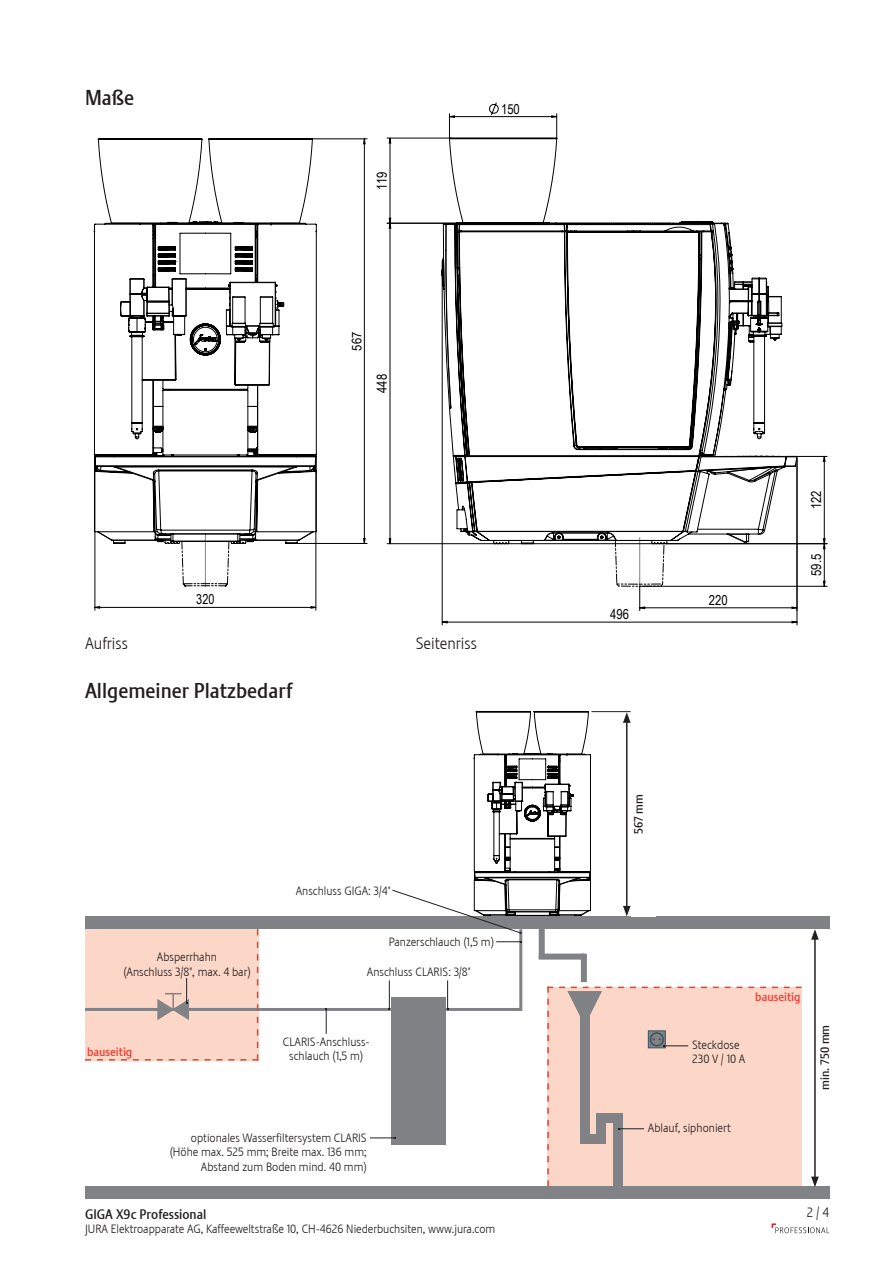
<style>
.page{position:relative;width:893px;height:1263px;background:#fff}
.page>*{position:absolute;margin:0;border:0;box-sizing:border-box;transform-origin:0 0}
.t1{font:21px "Stalemate LF";color:#231f20}
.Fliesstext{font:16.5px "Stalemate LF Light";color:#231f20}
.t2{font:13.8px "Arial Narrow";color:#000}
.t3{font:13.65px "Arial Narrow";color:#000}
.t4{font:13.5px "Stalemate LF";color:#231f20}
.t5{font:13.5px "Stalemate LF Light";color:#231f20}
.t6{font:13.35px "Arial Narrow";color:#000}
.Fliesstext_klein{font:12px/14.4px "Stalemate LF Light";color:#231f20;text-align:center}
.Fliesstext_klein-2{font:12px "Stalemate LF";color:#ee3f34}
.t7{font:12px "Stalemate LF";color:#231f20}
.t8{font:9.9px "Arial";color:#000}
.t9{font:9.75px "Arial";color:#000}
.t10{font:1.95px "Arial";color:#000;scale:1.06 1}
.t11{font:1.95px "Arial";color:#000}
</style>
<div class="page">
<svg style="left:771px;top:1223px;width:58px;height:10px"></svg>
<div style="left:85px;top:916px;width:744px;height:13px;background:#808285"></div>
<div style="left:85px;top:1186px;width:744px;height:13px;background:#808285"></div>
<hr style="left:626px;top:720px;width:1px;height:188px;background:#231f20">
<svg style="left:623px;top:906px;width:8px;height:10px"></svg>
<svg style="left:623px;top:712px;width:8px;height:11px"></svg>
<hr style="left:591px;top:711px;width:40px;height:1px;background:#231f20">
<div style="left:391px;top:997px;width:55px;height:147px;background:#808285"></div>
<hr style="left:85px;top:1008px;width:437px;height:3px;background:#808285">
<hr style="left:519px;top:929px;width:3px;height:82px;background:#808285">
<div style="left:539px;top:927px;width:6px;height:32px;background:#808285"></div>
<div style="left:581px;top:953px;width:6px;height:29px;background:#808285"></div>
<div style="left:539px;top:953px;width:45px;height:6px;background:#808285"></div>
<svg style="left:325px;top:1008px;width:2px;height:26px"></svg>
<hr style="left:85px;top:112px;width:1px;height:501px;background:#000">
<hr style="left:85px;top:112px;width:286px;height:1px;background:#000">
<hr style="left:85px;top:1197px;width:286px;height:1px;background:#000">
<hr style="left:205px;top:660px;width:111px;height:1px;background:#000">
<hr style="left:135px;top:660px;width:70px;height:1px;background:#000">
<hr style="left:316px;top:456px;width:1px;height:154px;background:#000">
<hr style="left:95px;top:456px;width:1px;height:154px;background:#000">
<hr style="left:311px;top:139px;width:56px;height:1px;background:#000">
<hr style="left:297px;top:543px;width:70px;height:1px;background:#000">
<svg style="left:94px;top:606px;width:222px;height:5px"></svg>
<svg style="left:363px;top:138px;width:3px;height:405px"></svg>
<svg style="left:93px;top:138px;width:224px;height:449px"></svg>
<svg style="left:181px;top:534px;width:48px;height:53px"></svg>
<hr style="left:371px;top:80px;width:1px;height:547px;background:#000">
<hr style="left:371px;top:80px;width:458px;height:1px;background:#000">
<hr style="left:892px;top:80px;width:1px;height:547px;background:#000">
<hr style="left:371px;top:1199px;width:458px;height:1px;background:#000">
<hr style="left:442px;top:272px;width:1px;height:353px;background:#000">
<hr style="left:797px;top:458px;width:1px;height:167px;background:#000">
<hr style="left:640px;top:586px;width:187px;height:1px;background:#000">
<hr style="left:387px;top:543px;width:278px;height:1px;background:#000">
<hr style="left:666px;top:543px;width:161px;height:1px;background:#000">
<hr style="left:786px;top:456px;width:41px;height:1px;background:#000">
<hr style="left:387px;top:138px;width:64px;height:1px;background:#000">
<hr style="left:387px;top:223px;width:170px;height:1px;background:#000">
<svg style="left:443px;top:621px;width:355px;height:2px"></svg>
<svg style="left:449px;top:102px;width:108px;height:35px"></svg>
<svg style="left:823px;top:544px;width:3px;height:43px"></svg>
<svg style="left:389px;top:223px;width:436px;height:321px"></svg>
<svg style="left:389px;top:137px;width:2px;height:87px"></svg>
<svg style="left:441px;top:137px;width:357px;height:408px"></svg>
<svg style="left:615px;top:538px;width:183px;height:73px"></svg>
<svg style="left:388px;top:980px;width:2px;height:30px"></svg>
<svg style="left:447px;top:980px;width:1px;height:30px"></svg>
<div style="left:85px;top:929px;width:173px;height:131px;background:#fcd6c7"></div>
<svg style="left:392px;top:711px;width:201px;height:223px"></svg>
<svg style="left:370px;top:1137px;width:25px;height:2px"></svg>
<hr style="left:814px;top:937px;width:2px;height:242px;background:#231f20">
<svg style="left:811px;top:1176px;width:8px;height:11px"></svg>
<svg style="left:811px;top:929px;width:8px;height:11px"></svg>
<svg style="left:496px;top:941px;width:26px;height:2px"></svg>
<svg style="left:547px;top:986px;width:254px;height:200px;background:#f3cfc1"></svg>
<p class="t1" style="left:85px;top:85px;width:51px">Maße</p>
<p class="t2" style="left:372px;top:190px;width:20px;rotate:-90deg">119</p>
<p class="t6" style="left:347px;top:350px;width:20px;rotate:-90deg">567</p>
<p class="t2" style="left:372px;top:393px;width:20px;rotate:-90deg">448</p>
<p class="t2" style="left:501px;top:99px;width:20px">150</p>
<p class="t3" style="left:196px;top:589px;width:20px">320</p>
<p class="Fliesstext" style="left:85px;top:634px;width:44px">Aufriss</p>
<p class="Fliesstext" style="left:416px;top:634px;width:63px">Seitenriss</p>
<p class="t10" style="left:467px;top:645px;width:3px">E</p>
<p class="t11" style="left:436px;top:645px;width:3px">D</p>
<p class="t3" style="left:109px;top:643px;width:14px">58</p>
<p class="t2" style="left:97px;top:643px;width:20px">102</p>
<p class="t1" style="left:85px;top:678px;width:209px">Allgemeiner Platzbedarf</p>
<p class="t9" style="left:216px;top:685px;width:7px">2</p>
<p class="t8" style="left:153px;top:685px;width:7px">2</p>
<p class="Fliesstext_klein" style="left:157px;top:950px;width:62px">Absperrhahn</p>
<p class="Fliesstext_klein" style="left:123px;top:964px;width:129px">(Anschluss 3/8", max. 4 bar)</p>
<p class="Fliesstext_klein-2" style="left:87px;top:1044px;width:47px">bauseitig</p>
<p class="Fliesstext_klein" style="left:296px;top:883px;width:96px">Anschluss GIGA: 3/4"</p>
<p class="Fliesstext_klein" style="left:389px;top:935px;width:107px">Panzerschlauch (1,5 m)</p>
<p class="Fliesstext_klein" style="left:367px;top:964px;width:105px">Anschluss CLARIS: 3/8"</p>
<p class="Fliesstext_klein" style="left:283px;top:1034px;width:88px">CLARIS-Anschluss&shy;schlauch (1,5 m)</p>
<p class="Fliesstext_klein" style="left:191px;top:1130px;width:177px">optionales Wasserfiltersystem CLARIS</p>
<p class="Fliesstext_klein" style="left:170px;top:1145px;width:198px">(Höhe max. 525 mm; Breite max. 136 mm;</p>
<p class="Fliesstext_klein" style="left:201px;top:1159px;width:167px">Abstand zum Boden mind. 40 mm)</p>
<p class="t2" style="left:610px;top:604px;width:20px">496</p>
<p class="t2" style="left:709px;top:590px;width:20px">220</p>
<p class="t2" style="left:806px;top:509px;width:20px;rotate:-90deg">122</p>
<p class="t2" style="left:806px;top:576px;width:23px;rotate:-90deg">59.5</p>
<p class="t7" style="left:631px;top:834px;width:41px;rotate:-90deg">567 mm</p>
<p class="Fliesstext_klein-2" style="left:755px;top:989px;width:47px">bauseitig</p>
<p class="Fliesstext_klein" style="left:692px;top:1037px;width:49px">Steckdose</p>
<p class="Fliesstext_klein" style="left:692px;top:1052px;width:55px">230 V / 10 A</p>
<p class="Fliesstext_klein" style="left:648px;top:1120px;width:84px">Ablauf, siphoniert</p>
<p class="t7" style="left:818px;top:1090px;width:67px;rotate:-90deg">min. 750 mm</p>
<p class="t4" style="left:85px;top:1206px;width:123px">GIGA X9c Professional</p>
<p class="t5" style="left:807px;top:1204px;width:24px">2 / 4</p>
<p class="Fliesstext_klein" style="left:85px;top:1222px;width:412px">JURA Elektroapparate AG, Kaffeeweltstraße 10, CH-4626 Niederbuchsiten, www.jura.com</p>
</div>
